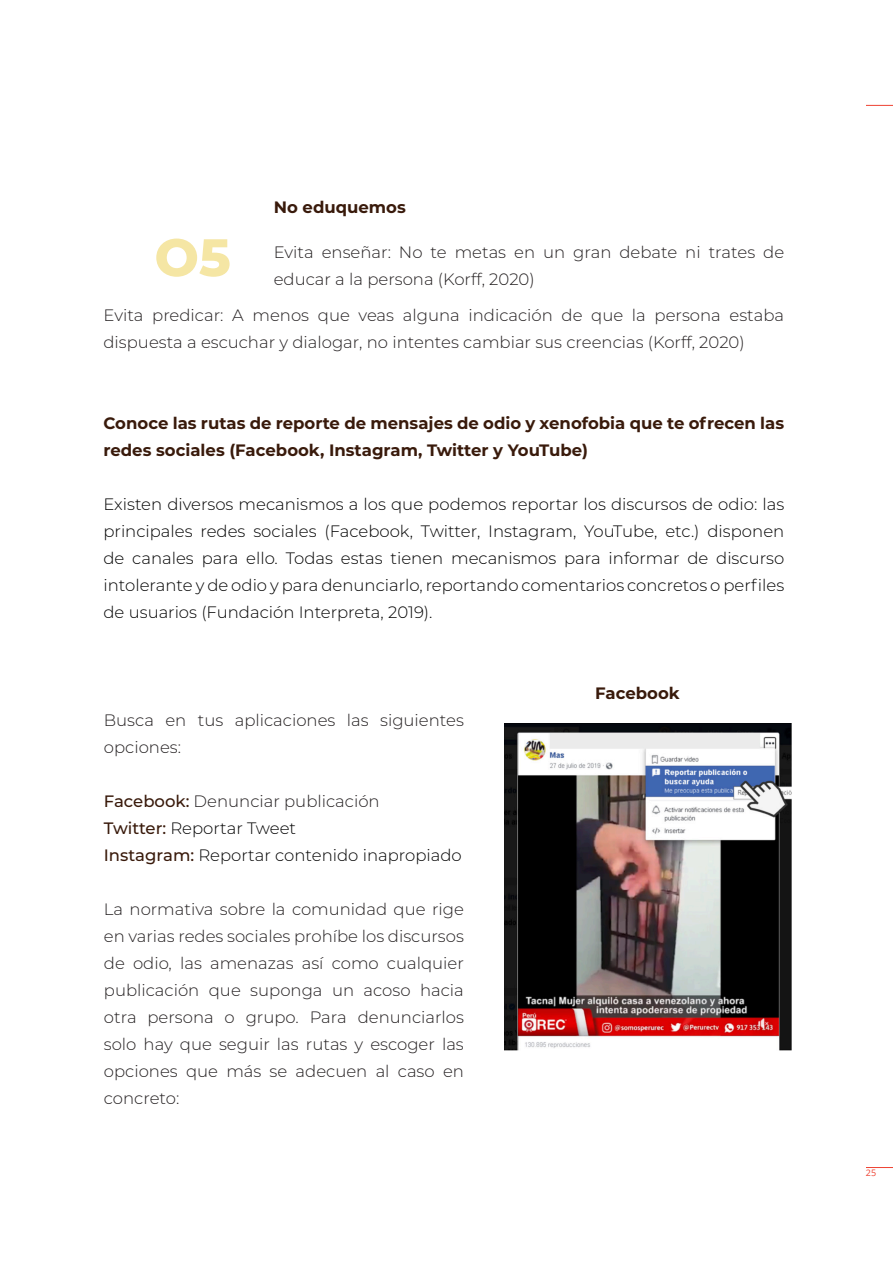
<style>
.page{position:relative;width:893px;height:1263px;background:#fff}
.page>*{position:absolute;margin:0;border:0;box-sizing:border-box;transform-origin:0 0}
.TDC_-_Título_y_númer{font:800 52.5px "Montserrat";color:#f5e6a4}
.Texto_independiente{font:300 16.5px/27px "Montserrat";color:#231f20}
.Texto_independiente-2{font:300 16.5px/27px "Montserrat";color:#000;text-align:justify}
.Texto_independiente-3{font:700 16.5px/27px "Montserrat";color:#391a0b}
.t1{font:9px "Open Sans";color:#ee4232}
.s1{font-weight:500;color:#391a0b}
</style>
<div class="page">
<svg style="left:866px;top:105px;width:27px;height:1px"></svg>
<svg style="left:866px;top:1167px;width:27px;height:1px"></svg>
<img style="left:504px;top:723px;width:287px;height:327px">
<p class="Texto_independiente-3" style="left:274px;top:193px;width:134px">No eduquemos</p>
<p class="TDC_-_Título_y_númer" style="left:154px;top:219px;width:78px">O5</p>
<p class="Texto_independiente" style="left:274px;top:238px;width:512px">Evita enseñar: No te metas en un gran debate ni trates de educar a la persona (Korff, 2020)</p>
<p class="Texto_independiente" style="left:104px;top:301px;width:682px">Evita predicar: A menos que veas alguna indicación de que la persona estaba dispuesta a escuchar y dialogar, no intentes cambiar sus creencias (Korff, 2020)</p>
<p class="Texto_independiente-3" style="left:104px;top:409px;width:682px">Conoce las rutas de reporte de mensajes de odio y xenofobia que te ofrecen las redes sociales (Facebook, Instagram, Twitter y YouTube)</p>
<p class="Texto_independiente-2" style="left:104px;top:490px;width:682px">Existen diversos mecanismos a los que podemos reportar los discursos de odio: las principales redes sociales (Facebook, Twitter, Instagram, YouTube, etc.) disponen de canales para ello. Todas estas tienen mecanismos para informar de discurso intolerante y de odio y para denunciarlo, reportando comentarios concretos o perfiles de usuarios (Fundación Interpreta, 2019).</p>
<p class="Texto_independiente" style="left:104px;top:706px;width:361px">Busca en tus aplicaciones las siguientes opciones:</p>
<p class="Texto_independiente" style="left:104px;top:787px;width:277px"><span class="s1">Facebook:</span> Denunciar publicación</p>
<p class="Texto_independiente-2" style="left:104px;top:814px;width:194px"><span class="s1">Twitter:</span> Reportar Tweet</p>
<p class="Texto_independiente-2" style="left:104px;top:841px;width:359px"><span class="s1">Instagram:</span> Reportar contenido inapropiado</p>
<p class="Texto_independiente" style="left:104px;top:895px;width:362px;text-align:justify">La normativa sobre la comunidad que rige en varias redes sociales prohíbe los discursos de odio, las amenazas así como cualquier publicación que suponga un acoso hacia otra persona o grupo. Para denunciarlos solo hay que seguir las rutas y escoger las opciones que más se adecuen al caso en concreto:</p>
<p class="Texto_independiente-3" style="left:595px;top:679px;width:86px">Facebook</p>
<p class="t1" style="left:866px;top:1167px;width:12px">25</p>
</div>
